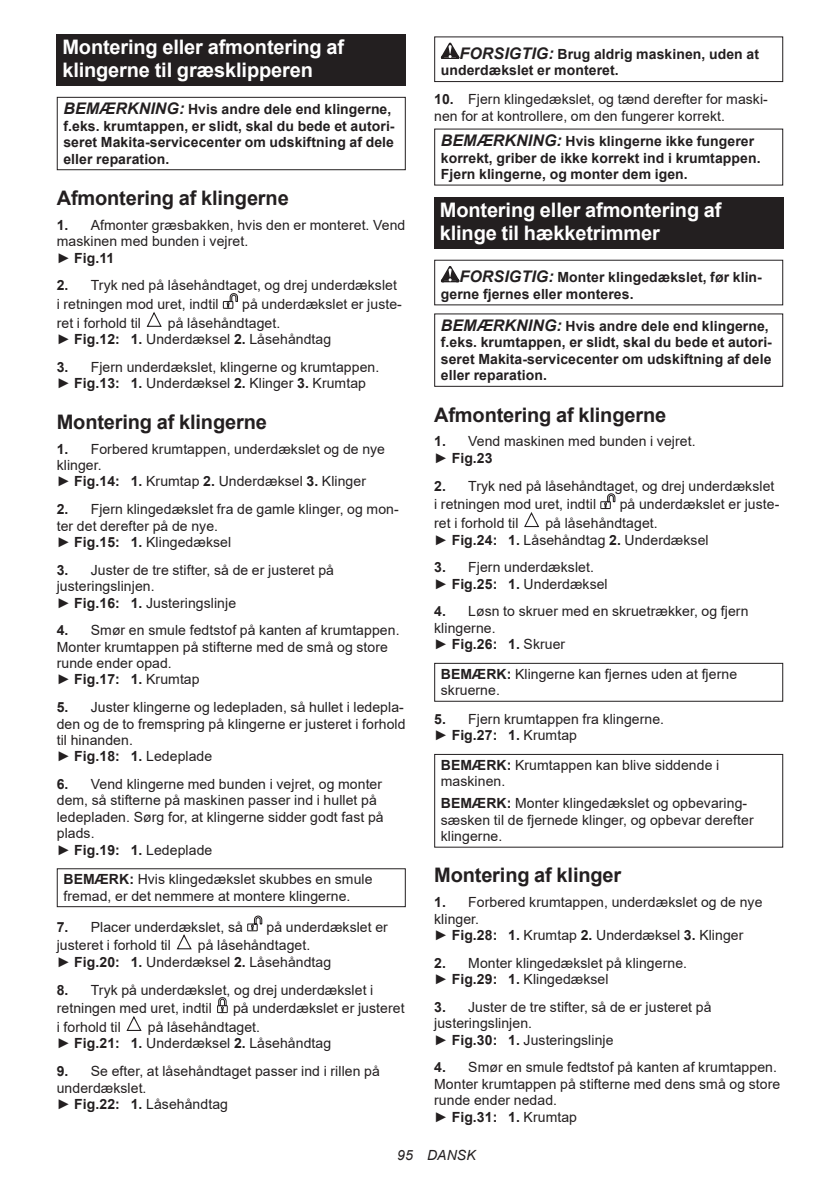
<style>
.page{position:relative;width:840px;height:1191px;background:#fff}
.page>*{position:absolute;margin:0;border:0;box-sizing:border-box;transform-origin:0 0}
.t1{font:700 20px/23.4px "Arial";letter-spacing:-.01em;color:#fff}
.t2{font:700 20px "Arial";letter-spacing:-.01em;color:#231f20}
.t3{font:14px/16.4px "Arial";letter-spacing:.005em;color:#231f20}
.t4{font:700 14px/16.4px "Arial";letter-spacing:.005em;color:#231f20}
.t5{font:italic 14px "Arial";letter-spacing:.005em;color:#231f20}
.s1{font-style:italic;font-size:16px}
.s2{font-weight:700}
</style>
<div class="page">
<div style="left:57px;top:34px;width:348px;height:52px;background:#231f20"></div>
<div style="left:57px;top:97px;width:348px;height:73px;border:1px solid #231f20"></div>
<svg style="left:222px;top:293px;width:16px;height:16px"></svg>
<svg style="left:146px;top:312px;width:16px;height:15px"></svg>
<div style="left:57px;top:868px;width:348px;height:39px;border:1px solid #231f20"></div>
<svg style="left:247px;top:915px;width:16px;height:16px"></svg>
<svg style="left:176px;top:934px;width:16px;height:16px"></svg>
<svg style="left:217px;top:997px;width:11px;height:16px"></svg>
<svg style="left:126px;top:1016px;width:16px;height:15px"></svg>
<svg style="left:440px;top:43px;width:19px;height:16px"></svg>
<div style="left:434px;top:36px;width:348px;height:46px;border:1px solid #231f20"></div>
<div style="left:434px;top:197px;width:348px;height:52px;background:#231f20"></div>
<svg style="left:440px;top:266px;width:19px;height:16px"></svg>
<div style="left:434px;top:313px;width:348px;height:74px;border:1px solid #231f20"></div>
<svg style="left:600px;top:493px;width:15px;height:16px"></svg>
<svg style="left:524px;top:512px;width:15px;height:15px"></svg>
<div style="left:434px;top:663px;width:348px;height:39px;border:1px solid #231f20"></div>
<div style="left:434px;top:754px;width:348px;height:93px;border:1px solid #231f20"></div>
<h1 class="t1" style="left:62px;top:36px;width:283px">Montering eller afmontering af klingerne til græsklipperen</h1>
<p class="t4" style="left:63px;top:101px;width:332px"><span class="s1">BEMÆRKNING:</span> Hvis andre dele end klingerne, f.eks. krumtappen, er slidt, skal du bede et autori&shy;seret Makita-servicecenter om udskiftning af dele eller reparation.</p>
<h1 class="t2" style="left:57px;top:184px;width:233px">Afmontering af klingerne</h1>
<p class="t3" style="left:57px;top:217px;width:350px"><span class="s2">1.</span> Afmonter græsbakken, hvis den er monteret. Vend maskinen med bunden i vejret.<br>► <span class="s2">Fig.11</span></p>
<p class="t3" style="left:57px;top:276px;width:341px;line-height:18.8px"><span class="s2">2.</span> Tryk ned på låsehåndtaget, og drej underdækslet i retningen mod uret, indtil</p>
<p class="t3" style="left:242px;top:296px;width:161px">på underdækslet er juste-</p>
<p class="t3" style="left:57px;top:315px;width:276px;text-indent:111px">på låsehåndtaget.<br>► <span class="s2">Fig.12: 1.</span> Underdæksel <span class="s2">2.</span> Låsehåndtag</p>
<p class="t3" style="left:57px;top:359px;width:324px"><span class="s2">3.</span> Fjern underdækslet, klingerne og krumtappen. ► <span class="s2">Fig.13: 1.</span> Underdæksel <span class="s2">2.</span> Klinger <span class="s2">3.</span> Krumtap</p>
<h1 class="t2" style="left:57px;top:408px;width:211px">Montering af klingerne</h1>
<p class="t3" style="left:57px;top:440px;width:329px"><span class="s2">1.</span> Forbered krumtappen, underdækslet og de nye klinger.<br>► <span class="s2">Fig.14: 1.</span> Krumtap <span class="s2">2.</span> Underdæksel <span class="s2">3.</span> Klinger</p>
<p class="t3" style="left:57px;top:501px;width:343px"><span class="s2">2.</span> Fjern klingedækslet fra de gamle klinger, og mon&shy;ter det derefter på de nye.<br>► <span class="s2">Fig.15: 1.</span> Klingedæksel</p>
<p class="t3" style="left:57px;top:561px;width:278px"><span class="s2">3.</span> Juster de tre stifter, så de er justeret på justeringslinjen.<br>► <span class="s2">Fig.16: 1.</span> Justeringslinje</p>
<p class="t3" style="left:57px;top:622px;width:344px"><span class="s2">4.</span> Smør en smule fedtstof på kanten af krumtappen.<br>Monter krumtappen på stifterne med de små og store runde ender opad.<br>► <span class="s2">Fig.17: 1.</span> Krumtap</p>
<p class="t3" style="left:57px;top:699px;width:350px"><span class="s2">5.</span> Juster klingerne og ledepladen, så hullet i ledepla&shy;den og de to fremspring på klingerne er justeret i forhold til hinanden.<br>► <span class="s2">Fig.18: 1.</span> Ledeplade</p>
<p class="t3" style="left:57px;top:776px;width:328px"><span class="s2">6.</span> Vend klingerne med bunden i vejret, og monter dem, så stifterne på maskinen passer ind i hullet på ledepladen. Sørg for, at klingerne sidder godt fast på plads.<br>► <span class="s2">Fig.19: 1.</span> Ledeplade</p>
<p class="t3" style="left:63px;top:871px;width:310px"><span class="s2">BEMÆRK:</span> Hvis klingedækslet skubbes en smule fremad, er det nemmere at montere klingerne.</p>
<p class="t3" style="left:57px;top:918px;width:187px"><span class="s2">7.</span> Placer underdækslet, så</p>
<p class="t3" style="left:266px;top:918px;width:123px">på underdækslet er</p>
<p class="t3" style="left:57px;top:937px;width:116px">justeret i forhold til</p>
<p class="t3" style="left:57px;top:315px;width:86px">ret i forhold til</p>
<p class="t3" style="left:57px;top:937px;width:276px;text-indent:141px">på låsehåndtaget.<br>► <span class="s2">Fig.20: 1.</span> Underdæksel <span class="s2">2.</span> Låsehåndtag</p>
<p class="t3" style="left:57px;top:980px;width:318px;line-height:18.8px"><span class="s2">8.</span> Tryk på underdækslet, og drej underdækslet i retningen med uret, indtil</p>
<p class="t3" style="left:233px;top:1000px;width:173px">på underdækslet er justeret</p>
<p class="t3" style="left:57px;top:1018px;width:276px;text-indent:91px">på låsehåndtaget.<br>► <span class="s2">Fig.21: 1.</span> Underdæksel <span class="s2">2.</span> Låsehåndtag</p>
<p class="t3" style="left:57px;top:1063px;width:324px"><span class="s2">9.</span> Se efter, at låsehåndtaget passer ind i rillen på underdækslet.<br>► <span class="s2">Fig.22: 1.</span> Låsehåndtag</p>
<p class="t3" style="left:57px;top:1018px;width:66px">i forhold til</p>
<p class="t4" style="left:440px;top:46px;width:319px;text-indent:19px"><span class="s1">FORSIGTIG:</span> Brug aldrig maskinen, uden at underdækslet er monteret.</p>
<p class="t3" style="left:434px;top:91px;width:335px"><span class="s2">10.</span> Fjern klingedækslet, og tænd derefter for maski&shy;nen for at kontrollere, om den fungerer korrekt.</p>
<p class="t4" style="left:440px;top:133px;width:321px"><span class="s1">BEMÆRKNING:</span> Hvis klingerne ikke fungerer korrekt, griber de ikke korrekt ind i krumtappen.<br>Fjern klingerne, og monter dem igen.</p>
<h1 class="t1" style="left:439px;top:198px;width:283px">Montering eller afmontering af klinge til hækketrimmer</h1>
<p class="t4" style="left:440px;top:269px;width:322px;text-indent:19px"><span class="s1">FORSIGTIG:</span> Monter klingedækslet, før klin&shy;gerne fjernes eller monteres.</p>
<p class="t4" style="left:440px;top:318px;width:332px"><span class="s1">BEMÆRKNING:</span> Hvis andre dele end klingerne, f.eks. krumtappen, er slidt, skal du bede et autori&shy;seret Makita-servicecenter om udskiftning af dele eller reparation.</p>
<h1 class="t2" style="left:434px;top:400px;width:233px">Afmontering af klingerne</h1>
<p class="t3" style="left:434px;top:433px;width:263px"><span class="s2">1.</span> Vend maskinen med bunden i vejret. ► <span class="s2">Fig.23</span></p>
<p class="t3" style="left:434px;top:476px;width:341px;line-height:18.8px"><span class="s2">2.</span> Tryk ned på låsehåndtaget, og drej underdækslet i retningen mod uret, indtil</p>
<p class="t3" style="left:619px;top:496px;width:161px">på underdækslet er juste-</p>
<p class="t3" style="left:434px;top:515px;width:276px;text-indent:111px">på låsehåndtaget.<br>► <span class="s2">Fig.24: 1.</span> Låsehåndtag <span class="s2">2.</span> Underdæksel</p>
<p class="t3" style="left:434px;top:559px;width:175px"><span class="s2">3.</span> Fjern underdækslet. ► <span class="s2">Fig.25: 1.</span> Underdæksel</p>
<p class="t3" style="left:434px;top:603px;width:315px"><span class="s2">4.</span> Løsn to skruer med en skruetrækker, og fjern klingerne.<br>► <span class="s2">Fig.26: 1.</span> Skruer</p>
<p class="t3" style="left:440px;top:665px;width:297px"><span class="s2">BEMÆRK:</span> Klingerne kan fjernes uden at fjerne skruerne.</p>
<p class="t3" style="left:434px;top:710px;width:231px"><span class="s2">5.</span> Fjern krumtappen fra klingerne. ► <span class="s2">Fig.27: 1.</span> Krumtap</p>
<p class="t3" style="left:440px;top:756px;width:280px"><span class="s2">BEMÆRK:</span> Krumtappen kan blive siddende i maskinen.</p>
<p class="t3" style="left:440px;top:795px;width:314px"><span class="s2">BEMÆRK:</span> Monter klingedækslet og opbevaring&shy;sæsken til de fjernede klinger, og opbevar derefter klingerne.</p>
<h1 class="t2" style="left:434px;top:861px;width:188px">Montering af klinger</h1>
<p class="t3" style="left:434px;top:894px;width:329px"><span class="s2">1.</span> Forbered krumtappen, underdækslet og de nye klinger.<br>► <span class="s2">Fig.28: 1.</span> Krumtap <span class="s2">2.</span> Underdæksel <span class="s2">3.</span> Klinger</p>
<p class="t3" style="left:434px;top:954px;width:254px"><span class="s2">2.</span> Monter klingedækslet på klingerne. ► <span class="s2">Fig.29: 1.</span> Klingedæksel</p>
<p class="t3" style="left:434px;top:998px;width:278px"><span class="s2">3.</span> Juster de tre stifter, så de er justeret på justeringslinjen.<br>► <span class="s2">Fig.30: 1.</span> Justeringslinje</p>
<p class="t3" style="left:434px;top:1059px;width:347px"><span class="s2">4.</span> Smør en smule fedtstof på kanten af krumtappen.<br>Monter krumtappen på stifterne med dens små og store runde ender nedad.<br>► <span class="s2">Fig.31: 1.</span> Krumtap</p>
<p class="t3" style="left:434px;top:515px;width:86px">ret i forhold til</p>
<p class="t5" style="left:397px;top:1146px;width:80px">95 DANSK</p>
</div>
